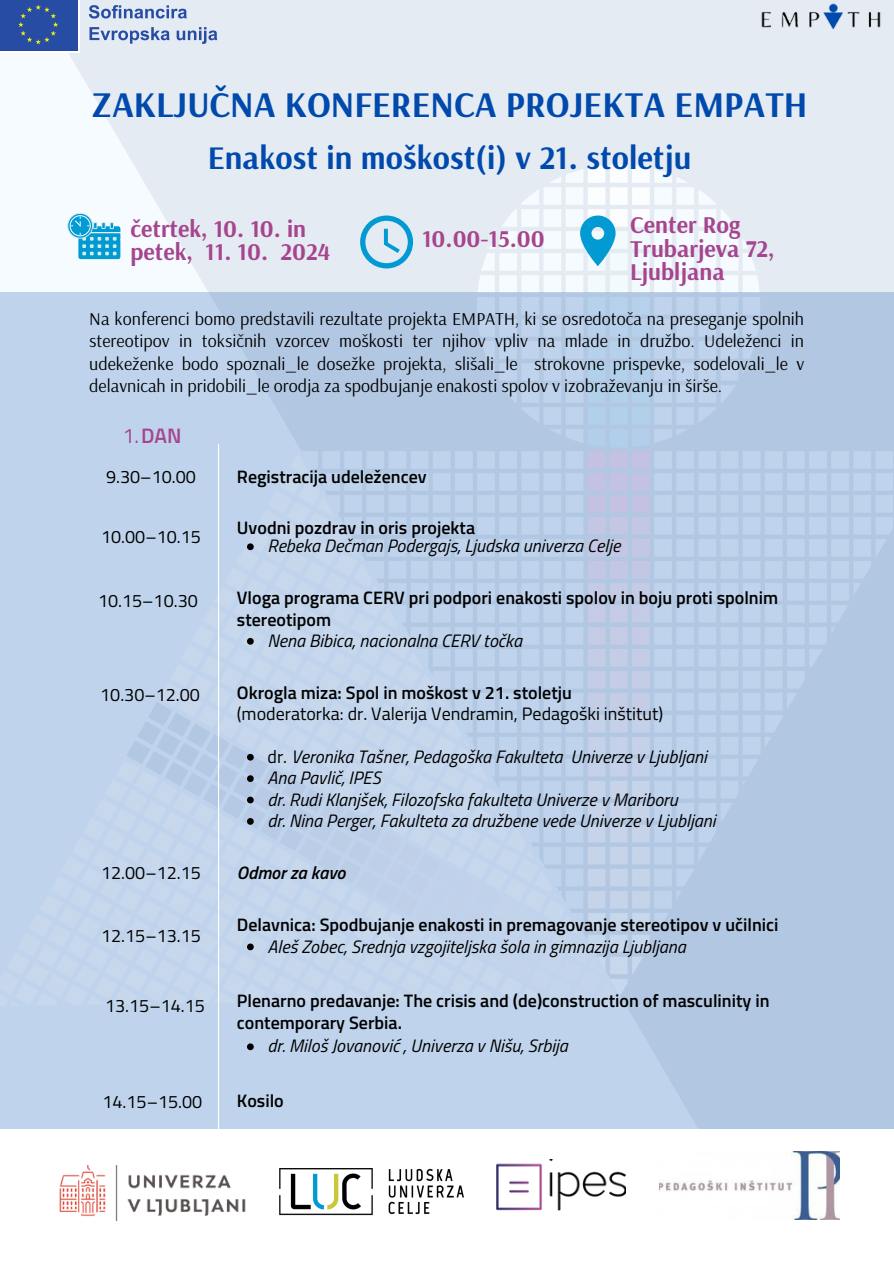
<style>
.page{position:relative;width:894px;height:1264px;background:#fff}
.page>*{position:absolute;margin:0;border:0;box-sizing:border-box;transform-origin:0 0}
.t1{font:700 36px "Arsenal";color:#004aad}
.t2{font:700 32.85px "Arsenal";color:#004aad}
.t3{font:700 24px/23.7px "Arsenal";color:#a6458f}
.t4{font:600 21px "Titillium Web";color:#a6458f}
.t5{font:italic 18px "Titillium Web";color:#000}
.t6{font:18px/22.5px "Arsenal";color:#000;text-align:justify}
.t7{font:600 18px/21.3px "Titillium Web";color:#000}
.t8{font:18px "Titillium Web";color:#000}
.t9{font:italic 600 18px "Titillium Web";color:#000}
.s1{font-weight:400}
.s2{font-style:normal}
</style>
<div class="page">
<img style="left:68px;top:0;width:825px;height:292px">
<div style="left:748px;top:0;width:143px;height:90px;background:#e5ebf2"></div>
<div style="left:0;top:292px;width:893px;height:836px;background:linear-gradient(to right,#c3d6ed,#b5c9e4)"></div>
<img style="left:496px;top:1159px;width:129px;height:51px">
<img style="left:59px;top:1165px;width:187px;height:54px">
<img style="left:659px;top:1151px;width:180px;height:68px">
<svg style="left:247px;top:543px;width:7px;height:7px"></svg>
<svg style="left:247px;top:638px;width:7px;height:6px"></svg>
<svg style="left:247px;top:754px;width:7px;height:6px"></svg>
<svg style="left:247px;top:775px;width:7px;height:7px"></svg>
<svg style="left:247px;top:796px;width:7px;height:7px"></svg>
<svg style="left:247px;top:818px;width:7px;height:6px"></svg>
<svg style="left:247px;top:943px;width:7px;height:7px"></svg>
<svg style="left:247px;top:1043px;width:7px;height:7px"></svg>
<div style="left:0;top:0;width:80px;height:53px;background:#fff"></div>
<div style="left:0;top:0;width:78px;height:51px;background:#264ca4"></div>
<svg style="left:18px;top:5px;width:40px;height:39px"></svg>
<svg style="left:89px;top:5px;width:98px;height:14px"></svg>
<svg style="left:89px;top:27px;width:81px;height:17px"></svg>
<svg style="left:176px;top:27px;width:41px;height:17px"></svg>
<svg style="left:67px;top:213px;width:54px;height:47px"></svg>
<svg style="left:580px;top:215px;width:35px;height:51px"></svg>
<svg style="left:360px;top:215px;width:53px;height:53px;background:#9bd0e7"></svg>
<img style="left:279px;top:1168px;width:184px;height:48px">
<hr style="left:218px;top:444px;width:1px;height:691px;background:#fff">
<p class="t1" style="left:92px;top:81px;width:717px">ZAKLJUČNA KONFERENCA PROJEKTA EMPATH</p>
<p class="t2" style="left:208px;top:136px;width:485px">Enakost in moškost(i) v 21. stoletju</p>
<p class="t3" style="left:130px;top:216px;width:201px">četrtek, 10. 10. in petek, 11. 10. 2024</p>
<p class="t3" style="left:630px;top:212px;width:146px">Center Rog<br>Trubarjeva 72,<br>Ljubljana</p>
<p class="t3" style="left:422px;top:226px;width:124px">10.00-15.00</p>
<p class="t6" style="left:89px;top:307px;width:716px">Na konferenci bomo predstavili rezultate projekta EMPATH, ki se osredotoča na preseganje spolnih stereotipov in toksičnih vzorcev moškosti ter njihov vpliv na mlade in družbo. Udeleženci in udekeženke bodo spoznali_le dosežke projekta, slišali_le strokovne prispevke, sodelovali_le v delavnicah in pridobili_le orodja za spodbujanje enakosti spolov v izobraževanju in širše.</p>
<p class="t4" style="left:123px;top:419px;width:60px"><span class="s1">1.</span>DAN</p>
<h2 class="t8" style="left:106px;top:462px;width:91px">9.30–10.00</h2>
<p class="t7" style="left:237px;top:465px;width:191px">Registracija udeležencev</p>
<h3 class="t8" style="left:101px;top:523px;width:101px">10.00–10.15</h3>
<p class="t7" style="left:237px;top:517px;width:240px">Uvodni pozdrav in oris projekta</p>
<h3 class="t5" style="left:267px;top:532px;width:354px">Rebeka Dečman Podergajs, Ljudska univerza Celje</h3>
<p class="t7" style="left:237px;top:587px;width:542px">Vloga programa CERV pri podpori enakosti spolov in boju proti spolnim stereotipom</p>
<h3 class="t5" style="left:267px;top:626px;width:256px">Nena Bibica, nacionalna CERV točka</h3>
<p class="t7" style="left:237px;top:681px;width:336px">Okrogla miza: Spol in moškost v 21. stoletju</p>
<p class="t8" style="left:237px;top:699px;width:427px">(moderatorka: dr. Valerija Vendramin, Pedagoški inštitut)</p>
<p class="t5" style="left:267px;top:742px;width:440px"><span class="s2">dr.</span> Veronika Tašner, Pedagoška Fakulteta Univerze v Ljubljani</p>
<p class="t5" style="left:267px;top:763px;width:115px">Ana Pavlič, IPES</p>
<p class="t5" style="left:267px;top:785px;width:412px">dr. Rudi Klanjšek, Filozofska fakulteta Univerze v Mariboru</p>
<p class="t5" style="left:267px;top:806px;width:449px">dr. Nina Perger, Fakulteta za družbene vede Univerze v Ljubljani</p>
<p class="t8" style="left:98px;top:586px;width:101px">10.15–10.30</p>
<p class="t8" style="left:100px;top:680px;width:101px">10.30–12.00</p>
<p class="t8" style="left:101px;top:858px;width:101px">12.00–12.15</p>
<p class="t9" style="left:237px;top:858px;width:110px">Odmor za kavo</p>
<p class="t8" style="left:101px;top:922px;width:101px">12.15–13.15</p>
<p class="t8" style="left:105px;top:992px;width:101px">13.15–14.15</p>
<p class="t8" style="left:102px;top:1087px;width:101px">14.15–15.00</p>
<p class="t7" style="left:237px;top:913px;width:543px">Delavnica: Spodbujanje enakosti in premagovanje stereotipov v učilnici</p>
<p class="t5" style="left:267px;top:932px;width:419px">Aleš Zobec, Srednja vzgojiteljska šola in gimnazija Ljubljana</p>
<p class="t7" style="left:237px;top:990px;width:534px">Plenarno predavanje: The crisis and (de)construction of masculinity in contemporary Serbia.</p>
<p class="t5" style="left:267px;top:1032px;width:302px">dr. Miloš Jovanović , Univerza v Nišu, Srbija</p>
<p class="t7" style="left:237px;top:1089px;width:48px">Kosilo</p>
</div>
